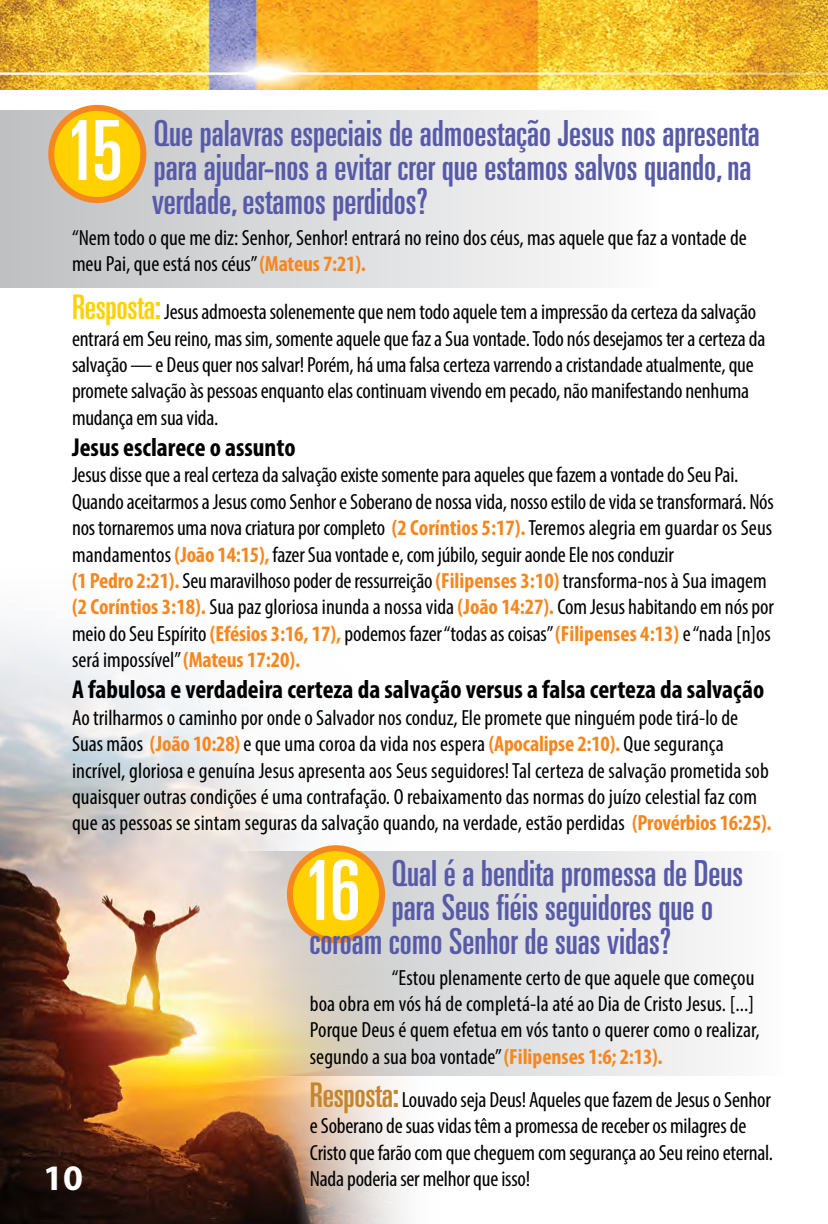
<style>
.page{position:relative;width:828px;height:1224px;background:#fff}
.page>*{position:absolute;margin:0;border:0;box-sizing:border-box;transform-origin:0 0}
.t1{font:ultra-condensed 83px "Univers";color:#fff}
.t2{font:ultra-condensed 36px/34px "Univers";color:#575aa8}
.t3{font:700 36px "Myriad Pro";color:#fff}
.t4{font:700 condensed 26px "Myriad Pro";color:#000}
.t5{font:condensed 22px/26.4px "Myriad Pro";letter-spacing:-.01em;color:#000}
.s1{font-weight:700;color:#f6871f}
.s2{font-family:"Univers";font-stretch:ultra-condensed;font-size:34px;color:#ffd100}
.s3{font-family:"Univers";font-stretch:ultra-condensed;font-size:34px;color:#c2872b}
</style>
<div class="page">
<svg style="left:439px;top:851px;width:276px;height:225px"></svg>
<img style="left:0;top:627px;width:439px;height:597px">
<div style="left:0;top:111px;width:658px;height:177px;background:linear-gradient(to right,#bebfbf,#fbfcfd)"></div>
<div style="left:51px;top:108px;width:92px;height:92px;background:#ffd100;border-radius:50%"></div>
<div style="left:48px;top:105px;width:98px;height:98px;border:6px solid #f6871f;border-radius:50%"></div>
<div style="left:290px;top:848px;width:92px;height:92px;background:#ffd100;border-radius:50%"></div>
<div style="left:287px;top:845px;width:98px;height:98px;border:6px solid #f6871f;border-radius:50%"></div>
<img style="left:0;top:0;width:828px;height:90px">
<h1 class="t1" style="left:65px;top:103px;width:59px">15</h1>
<h2 class="t2" style="left:152px;top:116px;width:609px">Que palavras especiais de admoestação Jesus nos apresenta para ajudar-nos a evitar crer que estamos salvos quando, na verdade, estamos perdidos?</h2>
<p class="t5" style="left:72px;top:224px;width:676px">“Nem todo o que me diz: Senhor, Senhor! entrará no reino dos céus, mas aquele que faz a vontade de meu Pai, que está nos céus” <span class="s1">(Mateus 7:21).</span></p>
<p class="t5" style="left:72px;top:298px;width:695px"><span class="s2">Resposta:</span> Jesus admoesta solenemente que nem todo aquele tem a impressão da certeza da salvação entrará em Seu reino, mas sim, somente aquele que faz a Sua vontade. Todo nós desejamos ter a certeza da salvação — e Deus quer nos salvar! Porém, há uma falsa certeza varrendo a cristandade atualmente, que promete salvação às pessoas enquanto elas continuam vivendo em pecado, não manifestando nenhuma mudança em sua vida.</p>
<p class="t4" style="left:72px;top:431px;width:225px">Jesus esclarece o assunto</p>
<p class="t5" style="left:72px;top:462px;width:704px">Jesus disse que a real certeza da salvação existe somente para aqueles que fazem a vontade do Seu Pai.<br>Quando aceitarmos a Jesus como Senhor e Soberano de nossa vida, nosso estilo de vida se transformará. Nós nos tornaremos uma nova criatura por completo <span class="s1">(2 Coríntios 5:17).</span> Teremos alegria em guardar os Seus mandamentos <span class="s1">(João 14:15),</span> fazer Sua vontade e, com júbilo, seguir aonde Ele nos conduzir<br><span class="s1">(1 Pedro 2:21).</span> Seu maravilhoso poder de ressurreição <span class="s1">(Filipenses 3:10)</span> transforma-nos à Sua imagem <span class="s1">(2 Coríntios 3:18).</span> Sua paz gloriosa inunda a nossa vida <span class="s1">(João 14:27).</span> Com Jesus habitando em nós por meio do Seu Espírito <span class="s1">(Efésios 3:16, 17),</span> podemos fazer “todas as coisas” <span class="s1">(Filipenses 4:13)</span> e “nada [n]os será impossível” <span class="s1">(Mateus 17:20).</span></p>
<p class="t4" style="left:72px;top:673px;width:694px">A fabulosa e verdadeira certeza da salvação versus a falsa certeza da salvação</p>
<p class="t5" style="left:72px;top:704px;width:701px">Ao trilharmos o caminho por onde o Salvador nos conduz, Ele promete que ninguém pode tirá-lo de Suas mãos <span class="s1">(João 10:28)</span> e que uma coroa da vida nos espera <span class="s1">(Apocalipse 2:10).</span> Que segurança incrível, gloriosa e genuína Jesus apresenta aos Seus seguidores! Tal certeza de salvação prometida sob quaisquer outras condições é uma contrafação. O rebaixamento das normas do juízo celestial faz com que as pessoas se sintam seguras da salvação quando, na verdade, estão perdidas <span class="s1">(Provérbios 16:25).</span></p>
<h1 class="t1" style="left:303px;top:843px;width:59px">16</h1>
<h2 class="t2" style="left:392px;top:856px;width:353px">Qual é a bendita promessa de Deus</h2>
<h2 class="t2" style="left:392px;top:890px;width:323px">para Seus fiéis seguidores que o</h2>
<h2 class="t2" style="left:310px;top:924px;width:363px">coroam como Senhor de suas vidas?</h2>
<p class="t5" style="left:310px;top:964px;width:452px;text-indent:82px">“Estou plenamente certo de que aquele que começou boa obra em vós há de completá-la até ao Dia de Cristo Jesus. [...] Porque Deus é quem efetua em vós tanto o querer como o realizar, segundo a sua boa vontade” <span class="s1">(Filipenses 1:6; 2:13).</span></p>
<p class="t5" style="left:310px;top:1086px;width:465px"><span class="s3">Resposta:</span> Louvado seja Deus! Aqueles que fazem de Jesus o Senhor e Soberano de suas vidas têm a promessa de receber os milagres de Cristo que farão com que cheguem com segurança ao Seu reino eternal.<br>Nada poderia ser melhor que isso!</p>
<h2 class="t3" style="left:43px;top:1155px;width:41px">10</h2>
</div>
